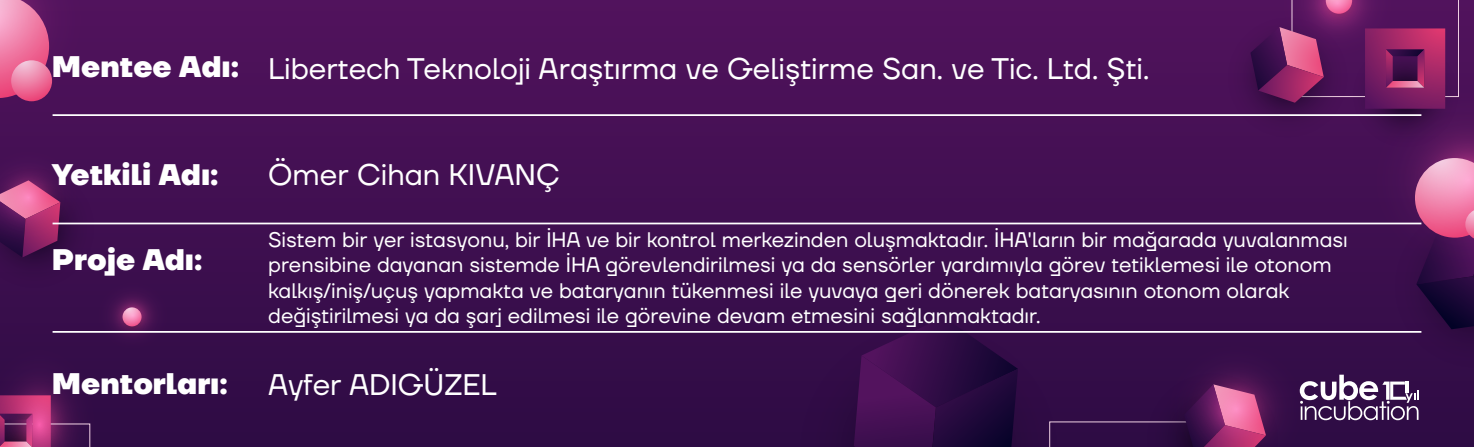
<style>
.page{position:relative;width:1474px;height:447px;background:#fff}
.page>*{position:absolute;margin:0;border:0;box-sizing:border-box;transform-origin:0 0}
.t1{font:29.75px "TT Firs Neue";color:#fff}
.t2{font:800 29.75px "TT Firs Neue";color:#fff}
.t3{font:21px/25.2px "TT Firs Neue";color:#fff}
</style>
<div class="page">
<div style="left:0;top:0;width:1473px;height:446px;background:linear-gradient(to bottom,#52135d,#2f0e46)"></div>
<div style="left:789px;top:313px;width:260px;height:133px;background:#320c47"></div>
<svg style="left:853px;top:317px;width:165px;height:129px;background:#340d49"></svg>
<svg style="left:0;top:325px;width:111px;height:121px;background:#511754"></svg>
<svg style="left:1346px;top:64px;width:127px;height:94px;background:#53155b"></svg>
<svg style="left:87px;top:272px;width:90px;height:86px;background:#491855"></svg>
<svg style="left:1222px;top:0;width:236px;height:141px;background:#621a5d"></svg>
<svg style="left:0;top:0;width:109px;height:292px;background:#672463"></svg>
<hr style="left:53px;top:114px;width:1368px;height:2px;background:#fff">
<hr style="left:53px;top:222px;width:1368px;height:2px;background:#fff">
<hr style="left:53px;top:331px;width:1368px;height:1px;background:#fff">
<svg style="left:1049px;top:158px;width:424px;height:288px;background:#471954"></svg>
<h1 class="t2" style="left:52px;top:47px;width:188px">Mentee Adı:</h1>
<h1 class="t2" style="left:52px;top:154px;width:168px">Yetkili Adı:</h1>
<h1 class="t2" style="left:52px;top:239px;width:152px">Proje Adı:</h1>
<h1 class="t1" style="left:268px;top:48px;width:882px">Libertech Teknoloji Araştırma ve Geliştirme San. ve Tic. Ltd. Şti.</h1>
<h1 class="t1" style="left:268px;top:154px;width:293px">Ömer Cihan KIVANÇ</h1>
<p class="t3" style="left:268px;top:227px;width:1081px">Sistem bir yer istasyonu, bir İHA ve bir kontrol merkezinden oluşmaktadır. İHA'ların bir mağarada yuvalanması prensibine dayanan sistemde İHA görevlendirilmesi ya da sensörler yardımıyla görev tetiklemesi ile otonom kalkış/iniş/uçuş yapmakta ve bataryanın tükenmesi ile yuvaya geri dönerek bataryasının otonom olarak değiştirilmesi ya da şarj edilmesi ile görevine devam etmesini sağlanmaktadır.</p>
<h1 class="t2" style="left:52px;top:363px;width:177px">Mentorları:</h1>
<h1 class="t1" style="left:268px;top:364px;width:230px">Ayfer ADIGÜZEL</h1>
</div>
